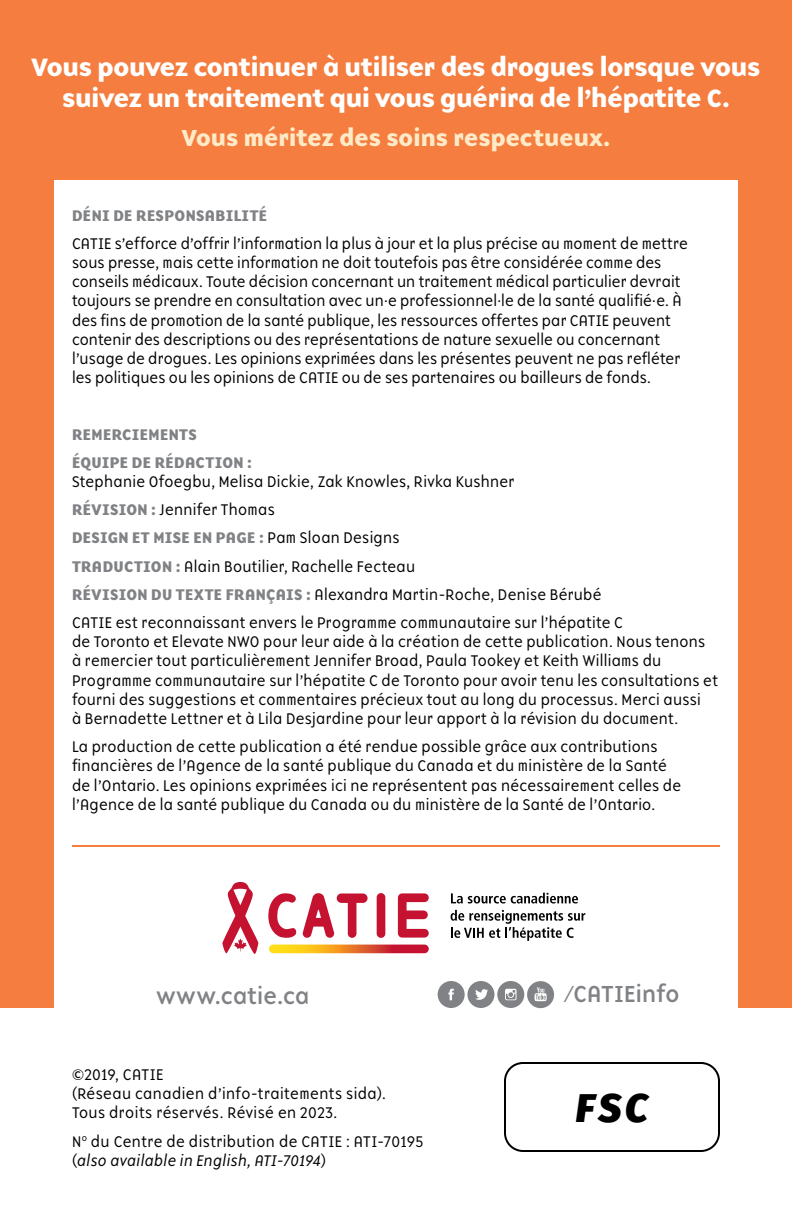
<style>
.page{position:relative;width:792px;height:1224px;background:#fff}
.page>*{position:absolute;margin:0;border:0;box-sizing:border-box;transform-origin:0 0}
.t1{font:italic 800 40px "Fira Sans";color:#000}
.t2{font:700 26px/31.2px "Base 900 Sans OT";letter-spacing:-.01em;color:#fff;text-align:center}
.t3{font:700 24px "Base 900 Sans OT";color:#ffeac8}
.t4{font:24px "Base 900 Sans OT";letter-spacing:.005em;color:#808285}
.t5{font:300 16px/19.2px "Base 900 Sans OT";letter-spacing:.015em;color:#000}
.t6{font:700 16px "Base 900 Sans OT";letter-spacing:.02em;color:#808285}
.s1{font-weight:700;color:#808285}
.s2{font-weight:300;color:#000}
.s3{font-style:italic}
</style>
<div class="page">
<div style="left:0;top:0;width:792px;height:1008px;background:#f47d3f"></div>
<div style="left:54px;top:180px;width:684px;height:1044px;background:#fff"></div>
<div style="left:504px;top:1062px;width:216px;height:90px;border:2px solid #000;border-radius:18px"></div>
<svg style="left:398px;top:893px;width:31px;height:45px"></svg>
<div style="left:377px;top:893px;width:8px;height:45px;background:#c41230;border-radius:4px"></div>
<svg style="left:269px;top:945px;width:160px;height:8px"></svg>
<svg style="left:268px;top:893px;width:100px;height:45px"></svg>
<svg style="left:222px;top:882px;width:36px;height:72px"></svg>
<svg style="left:451px;top:893px;width:127px;height:11px"></svg>
<svg style="left:451px;top:910px;width:134px;height:31px"></svg>
<div style="left:438px;top:981px;width:27px;height:27px;background:#808285;border-radius:50%"></div>
<svg style="left:448px;top:989px;width:6px;height:11px"></svg>
<div style="left:497px;top:981px;width:27px;height:27px;background:#808285;border-radius:50%"></div>
<svg style="left:505px;top:989px;width:12px;height:11px"></svg>
<div style="left:467px;top:981px;width:27px;height:27px;background:#808285;border-radius:50%"></div>
<svg style="left:475px;top:989px;width:13px;height:11px"></svg>
<div style="left:527px;top:981px;width:27px;height:27px;background:#808285;border-radius:50%"></div>
<svg style="left:534px;top:987px;width:13px;height:14px"></svg>
<hr style="left:72px;top:845px;width:648px;height:2px;background:#f47d3f">
<p class="t2" style="left:32px;top:52px;width:730px">Vous pouvez continuer à utiliser des drogues lorsque vous suivez un traitement qui vous guérira de l’hépatite C.</p>
<p class="t3" style="left:182px;top:126px;width:430px">Vous méritez des soins respectueux.</p>
<p class="t6" style="left:72px;top:207px;width:197px">DÉNI DE RESPONSABILITÉ</p>
<p class="t5" style="left:72px;top:234px;width:617px">CATIE s’efforce d’offrir l’information la plus à jour et la plus précise au moment de mettre sous presse, mais cette information ne doit toutefois pas être considérée comme des conseils médicaux. Toute décision concernant un traitement médical particulier devrait toujours se prendre en consultation avec un·e professionnel·le de la santé qualifié·e. À des fins de promotion de la santé publique, les ressources offertes par CATIE peuvent contenir des descriptions ou des représentations de nature sexuelle ou concernant l’usage de drogues. Les opinions exprimées dans les présentes peuvent ne pas refléter les politiques ou les opinions de CATIE ou de ses partenaires ou bailleurs de fonds.</p>
<p class="t6" style="left:72px;top:426px;width:126px">REMERCIEMENTS</p>
<p class="t5" style="left:72px;top:453px;width:444px"><span class="s1">ÉQUIPE DE RÉDACTION :<br></span>Stephanie Ofoegbu, Melisa Dickie, Zak Knowles, Rivka Kushner</p>
<p class="t5" style="left:72px;top:501px;width:204px"><span class="s1">RÉVISION :</span> Jennifer Thomas</p>
<p class="t6" style="left:72px;top:530px;width:329px">DESIGN ET MISE EN PAGE : <span class="s2">Pam Sloan Designs</span></p>
<p class="t5" style="left:72px;top:557px;width:345px"><span class="s1">TRADUCTION :</span> Alain Boutilier, Rachelle Fecteau</p>
<p class="t5" style="left:72px;top:585px;width:531px"><span class="s1">RÉVISION DU TEXTE FRANÇAIS :</span> Alexandra Martin-Roche, Denise Bérubé</p>
<p class="t5" style="left:72px;top:613px;width:648px">CATIE est reconnaissant envers le Programme communautaire sur l’hépatite C<br>de Toronto et Elevate NWO pour leur aide à la création de cette publication. Nous tenons à remercier tout particulièrement Jennifer Broad, Paula Tookey et Keith Williams du Programme communautaire sur l’hépatite C de Toronto pour avoir tenu les consultations et fourni des suggestions et commentaires précieux tout au long du processus. Merci aussi<br>à Bernadette Lettner et à Lila Desjardine pour leur apport à la révision du document.</p>
<p class="t5" style="left:72px;top:738px;width:611px">La production de cette publication a été rendue possible grâce aux contributions financières de l’Agence de la santé publique du Canada et du ministère de la Santé de l’Ontario. Les opinions exprimées ici ne représentent pas nécessairement celles de l’Agence de la santé publique du Canada ou du ministère de la Santé de l’Ontario.</p>
<p class="t4" style="left:156px;top:983px;width:154px">www.catie.ca</p>
<p class="t4" style="left:564px;top:982px;width:117px">/CATIEinfo</p>
<p class="t5" style="left:72px;top:1065px;width:313px">©2019, CATIE<br>(Réseau canadien d’info-traitements sida).<br>Tous droits réservés. Révisé en 2023.</p>
<p class="t5" style="left:72px;top:1132px;width:353px">N<sup>o</sup> du Centre de distribution de CATIE : ATI-70195 (<span class="s3">also available in English, ATI-70194</span>)</p>
<p class="t1" style="left:576px;top:1080px;width:74px">FSC</p>
</div>
